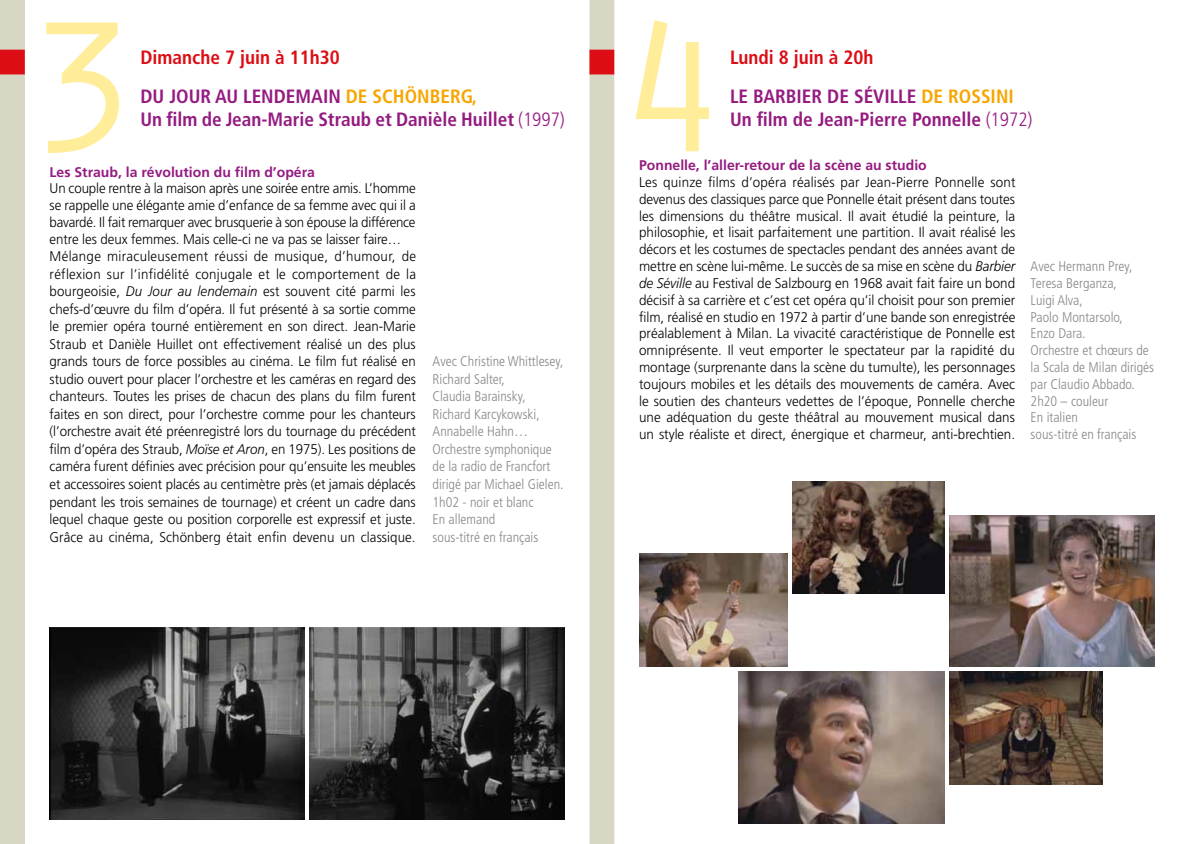
<style>
.page{position:relative;width:1179px;height:844px;background:#fff}
.page>*{position:absolute;margin:0;border:0;box-sizing:border-box;transform-origin:0 0}
.t1{font:192.85px "Orator";color:#ffed99}
.t2{font:700 condensed 19.25px/38.9px "Frutiger";color:#951b81}
.t3{font:700 condensed 19.25px/38.9px "Frutiger";color:#dc0d15}
.t4{font:300 14px/17.3px "Frutiger";letter-spacing:-.005em;color:#000;scale:.95 1}
.t5{font:300 14px/16.8px "Frutiger";letter-spacing:-.005em;color:#000;text-align:justify;scale:.96 1}
.t6{font:300 condensed 14px/17.5px "Frutiger";color:#878787}
.t7{font:700 14px "Frutiger";color:#951b81}
.s1{color:#951b81}
.s2{color:#f7a600}
.s3{font-weight:300}
.s4{font-style:italic}
.s5{color:#dc0d15}
</style>
<div class="page">
<div style="left:0;top:0;width:25px;height:843px;background:#d8d6c4"></div>
<img style="left:50px;top:627px;width:255px;height:192px">
<img style="left:309px;top:627px;width:256px;height:192px">
<svg style="left:0;top:50px;width:25px;height:24px"></svg>
<img style="left:738px;top:671px;width:206px;height:152px">
<img style="left:639px;top:553px;width:148px;height:113px">
<img style="left:792px;top:481px;width:152px;height:112px">
<img style="left:949px;top:515px;width:205px;height:151px">
<img style="left:949px;top:671px;width:153px;height:113px">
<svg style="left:589px;top:0;width:25px;height:843px;background:#dbd4c5"></svg>
<h1 class="t1" style="left:25px;top:-51px;width:117px">3</h1>
<h2 class="t3" style="left:140px;top:38px;width:338px">dimanche 7 juin à 11h30<br><span class="s1">Du Jour au lendemain</span> <span class="s2">de Schönberg,</span></h2>
<h2 class="t2" style="left:140px;top:100px;width:426px">Un film de Jean-Marie Straub et Danièle Huillet <span class="s3">(1997)</span></h2>
<p class="t7" style="left:50px;top:163px;width:267px">Les Straub, la révolution du film d’opéra</p>
<p class="t4" style="left:50px;top:180px;width:387px">Un couple rentre à la maison après une soirée entre amis. L’homme se rappelle une élégante amie d’enfance de sa femme avec qui il a bavardé. Il fait remarquer avec brusquerie à son épouse la différence entre les deux femmes. Mais celle-ci ne va pas se laisser faire… Mélange miraculeusement réussi de musique, d’humour, de réflexion sur l’infidélité conjugale et le comportement de la bourgeoisie, <span class="s4">Du Jour au lendemain</span> est souvent cité parmi les chefs-d’œuvre du film d’opéra. Il fut présenté à sa sortie comme le premier opéra tourné entièrement en son direct. Jean-Marie Straub et Danièle Huillet ont effectivement réalisé un des plus grands tours de force possibles au cinéma. Le film fut réalisé en studio ouvert pour placer l’orchestre et les caméras en regard des chanteurs. Toutes les prises de chacun des plans du film furent faites en son direct, pour l’orchestre comme pour les chanteurs (l’orchestre avait été préenregistré lors du tournage du précédent film d’opéra des Straub, <span class="s4">Moïse et Aron</span>, en 1975). Les positions de caméra furent définies avec précision pour qu’ensuite les meubles et accessoires soient placés au centimètre près (et jamais déplacés pendant les trois semaines de tournage) et créent un cadre dans lequel chaque geste ou position corporelle est expressif et juste.<br>Grâce au cinéma, Schönberg était enfin devenu un classique.</p>
<p class="t6" style="left:432px;top:353px;width:132px">Avec Christine Whittlesey,<br>Richard Salter,<br>Claudia Barainsky,<br>Richard Karcykowski,<br>Annabelle Hahn…<br>Orchestre symphonique de la radio de Francfort dirigé par Michael Gielen.<br>1h02 - noir et blanc<br>En allemand<br>sous-titré en français</p>
<h1 class="t1" style="left:614px;top:-51px;width:117px">4</h1>
<h2 class="t2" style="left:730px;top:38px;width:285px"><span class="s5">Lundi 8 juin à 20h<br></span>Le Barbier de Séville <span class="s2">de Rossini</span></h2>
<h2 class="t2" style="left:730px;top:100px;width:304px">Un film de Jean-Pierre Ponnelle <span class="s3">(1972)</span></h2>
<p class="t7" style="left:639px;top:157px;width:289px">Ponnelle, l’aller-retour de la scène au studio</p>
<p class="t5" style="left:639px;top:174px;width:393px">Les quinze films d’opéra réalisés par Jean-Pierre Ponnelle sont devenus des classiques parce que Ponnelle était présent dans toutes les dimensions du théâtre musical. Il avait étudié la peinture, la philosophie, et lisait parfaitement une partition. Il avait réalisé les décors et les costumes de spectacles pendant des années avant de mettre en scène lui-même. Le succès de sa mise en scène du <span class="s4">Barbier de Séville</span> au Festival de Salzbourg en 1968 avait fait faire un bond décisif à sa carrière et c’est cet opéra qu’il choisit pour son premier film, réalisé en studio en 1972 à partir d’une bande son enregistrée préalablement à Milan. La vivacité caractéristique de Ponnelle est omniprésente. Il veut emporter le spectateur par la rapidité du montage (surprenante dans la scène du tumulte), les personnages toujours mobiles et les détails des mouvements de caméra. Avec le soutien des chanteurs vedettes de l’époque, Ponnelle cherche une adéquation du geste théâtral au mouvement musical dans un style réaliste et direct, énergique et charmeur, anti-brechtien.</p>
<p class="t6" style="left:1030px;top:258px;width:125px;line-height:16.8px">Avec Hermann Prey,<br>Teresa Berganza,<br>Luigi Alva,<br>Paolo Montarsolo,<br>Enzo Dara.<br>Orchestre et chœurs de la Scala de Milan dirigés par Claudio Abbado.<br>2h20 – couleur<br>En italien<br>sous-titré en français</p>
</div>
